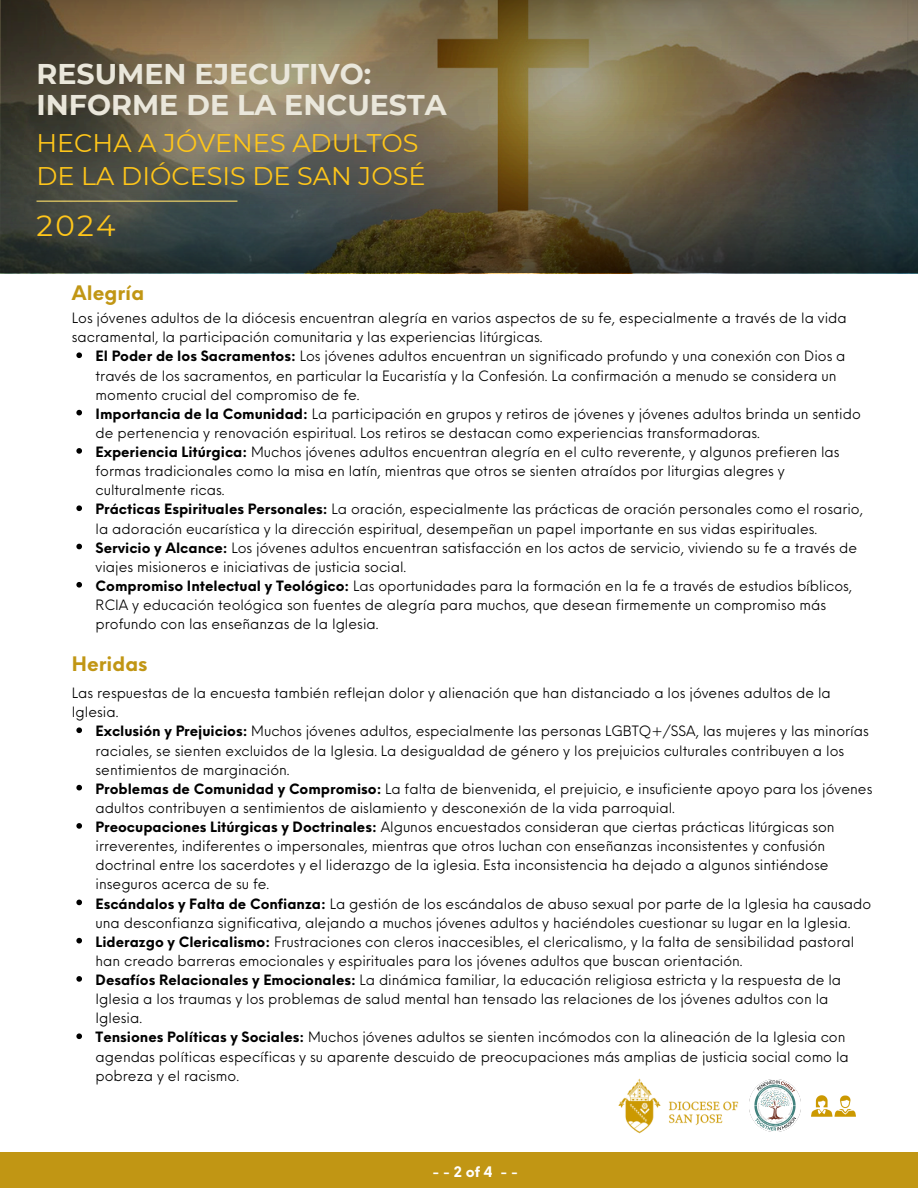
<style>
.page{position:relative;width:918px;height:1188px;background:#fff}
.page>*{position:absolute;margin:0;border:0;box-sizing:border-box;transform-origin:0 0}
.t1{font:29.4px "Montserrat";color:#ffc61a}
.t2{font:700 28.5px/30.3px "Montserrat";color:#eae7db}
.t3{font:25.5px/32.7px "Montserrat";color:#ffc61a}
.t4{font:700 19.5px "Neue Einstellung";color:#c19614}
.t5{font:700 14.1px "Neue Einstellung";color:#fff}
.t6{font:13.95px/19.2px "Neue Einstellung";color:#000}
.s1{font-weight:700}
</style>
<div class="page">
<div style="left:0;top:1152px;width:918px;height:36px;background:#c19614"></div>
<img style="left:1px;top:0;width:917px;height:271px">
<svg style="left:76px;top:352px;width:6px;height:6px"></svg>
<svg style="left:76px;top:410px;width:6px;height:5px"></svg>
<svg style="left:76px;top:448px;width:6px;height:6px"></svg>
<svg style="left:76px;top:505px;width:6px;height:6px"></svg>
<svg style="left:76px;top:544px;width:6px;height:5px"></svg>
<svg style="left:76px;top:582px;width:6px;height:6px"></svg>
<svg style="left:76px;top:727px;width:6px;height:6px"></svg>
<svg style="left:76px;top:785px;width:6px;height:5px"></svg>
<svg style="left:76px;top:823px;width:6px;height:6px"></svg>
<svg style="left:76px;top:900px;width:6px;height:5px"></svg>
<svg style="left:76px;top:938px;width:6px;height:5px"></svg>
<svg style="left:76px;top:976px;width:6px;height:6px"></svg>
<svg style="left:76px;top:1033px;width:6px;height:6px"></svg>
<img style="left:755px;top:1079px;width:46px;height:52px">
<img style="left:618px;top:1078px;width:137px;height:56px">
<img style="left:811px;top:1095px;width:44px;height:22px">
<hr style="left:37px;top:201px;width:200px;height:1px;background:#fbdc6a">
<p class="t2" style="left:37px;top:59px;width:412px">RESUMEN EJECUTIVO:<br>INFORME DE LA ENCUESTA</p>
<p class="t3" style="left:37px;top:127px;width:391px">HECHA A JÓVENES ADULTOS<br>DE LA DIÓCESIS DE SAN JOSÉ</p>
<p class="t1" style="left:37px;top:208px;width:81px">2024</p>
<p class="t4" style="left:72px;top:276px;width:74px">Alegría</p>
<p class="t6" style="left:72px;top:307px;width:776px">Los jóvenes adultos de la diócesis encuentran alegría en varios aspectos de su fe, especialmente a través de la vida sacramental, la participación comunitaria y las experiencias litúrgicas.</p>
<p class="t6" style="left:96px;top:345px;width:752px"><span class="s1">El Poder de los Sacramentos:</span> Los jóvenes adultos encuentran un significado profundo y una conexión con Dios a través de los sacramentos, en particular la Eucaristía y la Confesión. La confirmación a menudo se considera un momento crucial del compromiso de fe.</p>
<h1 class="t6" style="left:96px;top:403px;width:767px"><span class="s1">Importancia de la Comunidad:</span> La participación en grupos y retiros de jóvenes y jóvenes adultos brinda un sentido de pertenencia y renovación espiritual. Los retiros se destacan como experiencias transformadoras.</h1>
<h3 class="t6" style="left:96px;top:441px;width:746px"><span class="s1">Experiencia Litúrgica:</span> Muchos jóvenes adultos encuentran alegría en el culto reverente, y algunos prefieren las formas tradicionales como la misa en latín, mientras que otros se sienten atraídos por liturgias alegres y culturalmente ricas.</h3>
<h2 class="t6" style="left:96px;top:498px;width:769px"><span class="s1">Prácticas Espirituales Personales:</span> La oración, especialmente las prácticas de oración personales como el rosario, la adoración eucarística y la dirección espiritual, desempeñan un papel importante en sus vidas espirituales.</h2>
<h4 class="t6" style="left:96px;top:537px;width:763px"><span class="s1">Servicio y Alcance:</span> Los jóvenes adultos encuentran satisfacción en los actos de servicio, viviendo su fe a través de viajes misioneros e iniciativas de justicia social.</h4>
<p class="t6" style="left:96px;top:575px;width:758px"><span class="s1">Compromiso Intelectual y Teológico:</span> Las oportunidades para la formación en la fe a través de estudios bíblicos,<br>RCIA y educación teológica son fuentes de alegría para muchos, que desean firmemente un compromiso más profundo con las enseñanzas de la Iglesia.</p>
<p class="t4" style="left:72px;top:646px;width:77px">Heridas</p>
<p class="t6" style="left:72px;top:682px;width:760px">Las respuestas de la encuesta también reflejan dolor y alienación que han distanciado a los jóvenes adultos de la<br>Iglesia.</p>
<p class="t6" style="left:96px;top:720px;width:775px"><span class="s1">Exclusión y Prejuicios:</span> Muchos jóvenes adultos, especialmente las personas LGBTQ+/SSA, las mujeres y las minorías raciales, se sienten excluidos de la Iglesia. La desigualdad de género y los prejuicios culturales contribuyen a los sentimientos de marginación.</p>
<p class="t6" style="left:96px;top:778px;width:778px"><span class="s1">Problemas de Comunidad y Compromiso:</span> La falta de bienvenida, el prejuicio, e insuficiente apoyo para los jóvenes adultos contribuyen a sentimientos de aislamiento y desconexión de la vida parroquial.</p>
<p class="t6" style="left:96px;top:816px;width:741px"><span class="s1">Preocupaciones Litúrgicas y Doctrinales:</span> Algunos encuestados consideran que ciertas prácticas litúrgicas son irreverentes, indiferentes o impersonales, mientras que otros luchan con enseñanzas inconsistentes y confusión doctrinal entre los sacerdotes y el liderazgo de la iglesia. Esta inconsistencia ha dejado a algunos sintiéndose inseguros acerca de su fe.</p>
<h4 class="t6" style="left:96px;top:892px;width:777px"><span class="s1">Escándalos y Falta de Confianza:</span> La gestión de los escándalos de abuso sexual por parte de la Iglesia ha causado una desconfianza significativa, alejando a muchos jóvenes adultos y haciéndoles cuestionar su lugar en la Iglesia.</h4>
<p class="t6" style="left:96px;top:931px;width:760px"><span class="s1">Liderazgo y Clericalismo:</span> Frustraciones con cleros inaccesibles, el clericalismo, y la falta de sensibilidad pastoral han creado barreras emocionales y espirituales para los jóvenes adultos que buscan orientación.</p>
<p class="t6" style="left:96px;top:969px;width:747px"><span class="s1">Desafíos Relacionales y Emocionales:</span> La dinámica familiar, la educación religiosa estricta y la respuesta de la<br>Iglesia a los traumas y los problemas de salud mental han tensado las relaciones de los jóvenes adultos con la<br>Iglesia.</p>
<p class="t6" style="left:96px;top:1026px;width:755px"><span class="s1">Tensiones Políticas y Sociales:</span> Muchos jóvenes adultos se sienten incómodos con la alineación de la Iglesia con agendas políticas específicas y su aparente descuido de preocupaciones más amplias de justicia social como la pobreza y el racismo.</p>
<p class="t5" style="left:433px;top:1159px;width:87px">--2of4 --</p>
</div>
